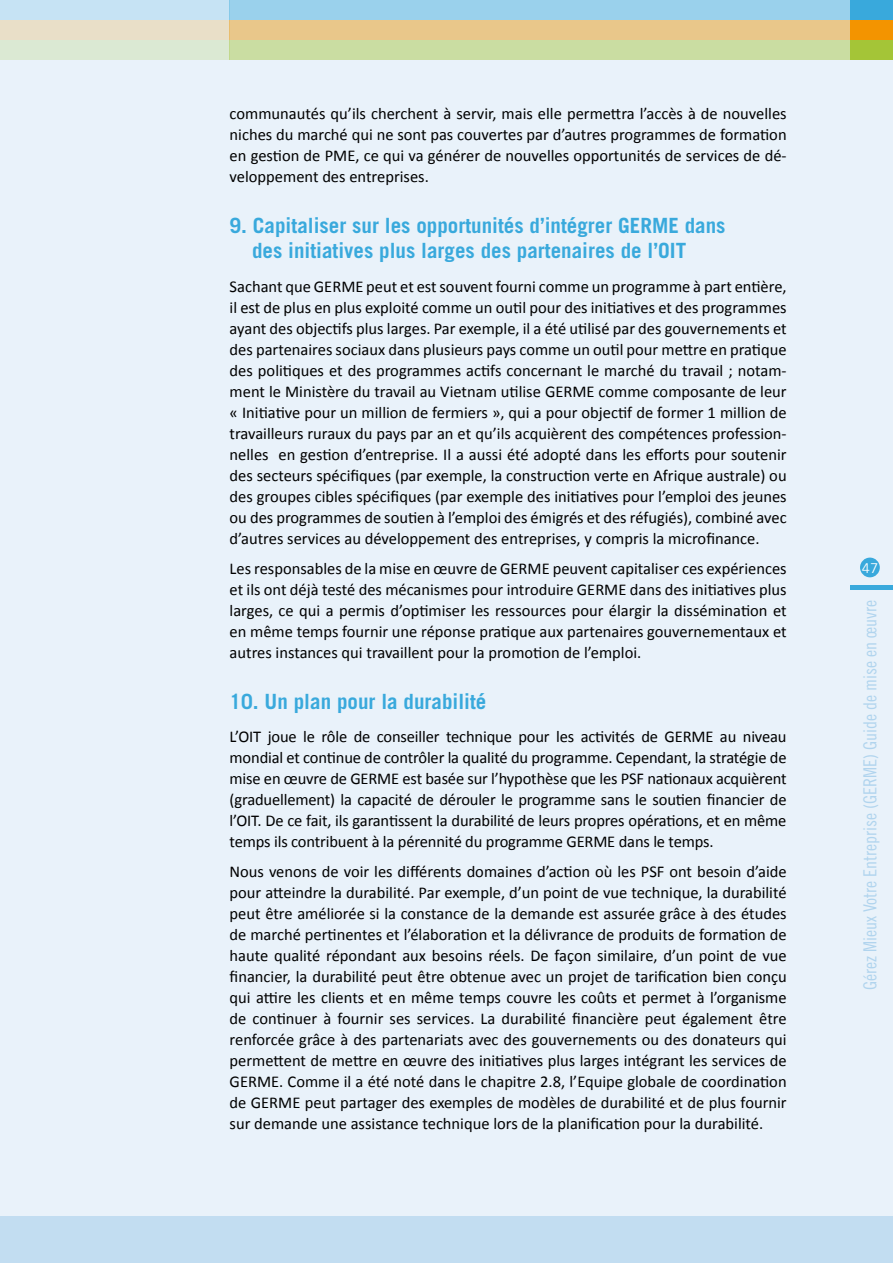
<style>
.page{position:relative;width:893px;height:1263px;background:#e9f2fa}
.page>*{position:absolute;margin:0;border:0;box-sizing:border-box;transform-origin:0 0}
.t1{font:700 21px/25.5px "Trade Gothic LT Std";color:#39a9dc}
.t2{font:18px "Trade Gothic LT Std Cn 18";color:#b0d4ee}
.t3{font:16.5px/21px "Calibri";color:#000;text-align:justify}
.t4{font:13.5px "Trade Gothic LT Std";color:#fff}
</style>
<div class="page">
<div style="left:1px;top:1216px;width:892px;height:47px;background:#c2ddf1"></div>
<hr style="left:850px;top:586px;width:43px;height:4px;background:#39a9dc">
<div style="left:230px;top:40px;width:663px;height:20px;background:#cadda2"></div>
<div style="left:230px;top:20px;width:663px;height:20px;background:#e9c78a"></div>
<div style="left:230px;top:0;width:663px;height:20px;background:#9ad1ec"></div>
<div style="left:0;top:40px;width:230px;height:20px;background:#dbe9d3"></div>
<div style="left:0;top:20px;width:230px;height:20px;background:#e9dfc8"></div>
<div style="left:0;top:0;width:230px;height:20px;background:#c6e3f4"></div>
<div style="left:850px;top:40px;width:43px;height:20px;background:#a4c537"></div>
<div style="left:850px;top:20px;width:43px;height:20px;background:#f39400"></div>
<div style="left:850px;top:0;width:43px;height:20px;background:#39a9dc"></div>
<div style="left:860px;top:558px;width:20px;height:19px;background:#39a9dc;border-radius:50%"></div>
<p class="t3" style="left:230px;top:103px;width:559px">communautés qu’ils cherchent à servir, mais elle permettra l’accès à de nouvelles niches du marché qui ne sont pas couvertes par d’autres programmes de formation en gestion de PME, ce qui va générer de nouvelles opportunités de services de dé&shy;veloppement des entreprises.</p>
<p class="t1" style="left:252px;top:212px;width:475px;text-indent:-22px">9. Capitaliser sur les opportunités d’intégrer GERME dans des initiatives plus larges des partenaires de l’OIT</p>
<p class="t3" style="left:230px;top:276px;width:559px">Sachant que GERME peut et est souvent fourni comme un programme à part entière, il est de plus en plus exploité comme un outil pour des initiatives et des programmes ayant des objectifs plus larges. Par exemple, il a été utilisé par des gouvernements et des partenaires sociaux dans plusieurs pays comme un outil pour mettre en pratique des politiques et des programmes actifs concernant le marché du travail ; notam&shy;ment le Ministère du travail au Vietnam utilise GERME comme composante de leur « Initiative pour un million de fermiers », qui a pour objectif de former 1 million de travailleurs ruraux du pays par an et qu’ils acquièrent des compétences profession&shy;nelles en gestion d’entreprise. Il a aussi été adopté dans les efforts pour soutenir des secteurs spécifiques (par exemple, la construction verte en Afrique australe) ou des groupes cibles spécifiques (par exemple des initiatives pour l’emploi des jeunes ou des programmes de soutien à l’emploi des émigrés et des réfugiés), combiné avec d’autres services au développement des entreprises, y compris la microfinance.</p>
<p class="t3" style="left:230px;top:558px;width:559px">Les responsables de la mise en œuvre de GERME peuvent capitaliser ces expériences et ils ont déjà testé des mécanismes pour introduire GERME dans des initiatives plus larges, ce qui a permis d’optimiser les ressources pour élargir la dissémination et en même temps fournir une réponse pratique aux partenaires gouvernementaux et autres instances qui travaillent pour la promotion de l’emploi.</p>
<p class="t1" style="left:230px;top:688px;width:258px">10. Un plan pour la durabilité</p>
<p class="t3" style="left:230px;top:726px;width:558px">L’OIT joue le rôle de conseiller technique pour les activités de GERME au niveau mondial et continue de contrôler la qualité du programme. Cependant, la stratégie de mise en œuvre de GERME est basée sur l’hypothèse que les PSF nationaux acquièrent (graduellement) la capacité de dérouler le programme sans le soutien financier de l’OIT. De ce fait, ils garantissent la durabilité de leurs propres opérations, et en même temps ils contribuent à la pérennité du programme GERME dans le temps.</p>
<p class="t3" style="left:230px;top:861px;width:559px">Nous venons de voir les différents domaines d’action où les PSF ont besoin d’aide pour atteindre la durabilité. Par exemple, d’un point de vue technique, la durabilité peut être améliorée si la constance de la demande est assurée grâce à des études de marché pertinentes et l’élaboration et la délivrance de produits de formation de haute qualité répondant aux besoins réels. De façon similaire, d’un point de vue financier, la durabilité peut être obtenue avec un projet de tarification bien conçu qui attire les clients et en même temps couvre les coûts et permet à l’organisme de continuer à fournir ses services. La durabilité financière peut également être renforcée grâce à des partenariats avec des gouvernements ou des donateurs qui permettent de mettre en œuvre des initiatives plus larges intégrant les services de GERME. Comme il a été noté dans le chapitre 2.8, l’Equipe globale de coordination de GERME peut partager des exemples de modèles de durabilité et de plus fournir sur demande une assistance technique lors de la planification pour la durabilité.</p>
<p class="t4" style="left:862px;top:560px;width:18px">47</p>
<p class="t2" style="left:859px;top:990px;width:392px;rotate:-90deg">Gérez Mieux Votre Entreprise (GERME) Guide de mise en œuvre</p>
</div>
